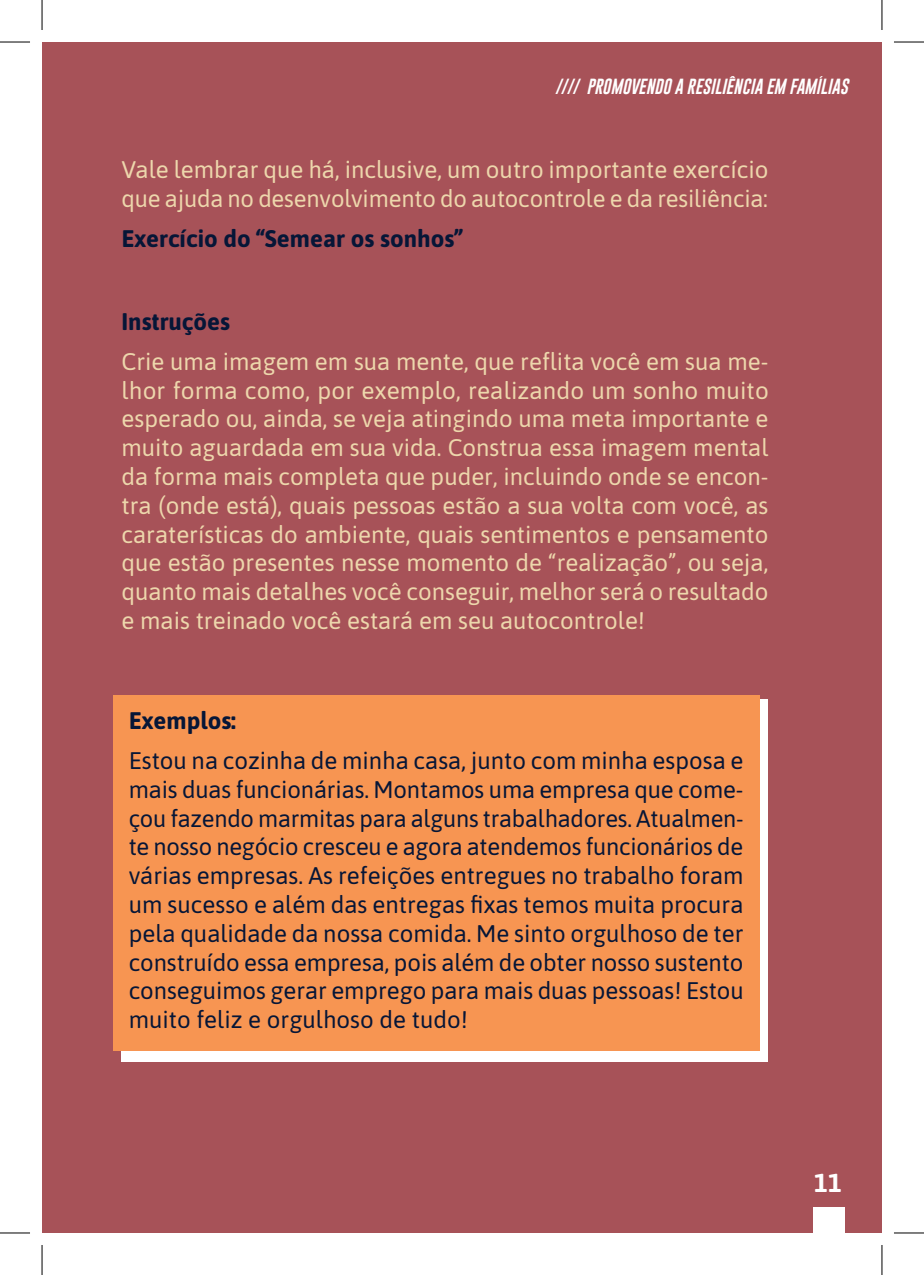
<style>
.page{position:relative;width:924px;height:1275px;background:#fff}
.page>*{position:absolute;margin:0;border:0;box-sizing:border-box;transform-origin:0 0}
.t1{font:700 26px "Asap";color:#fff}
.t2{font:24px/28.8px "Asap";color:#edd7ac}
.t3{font:24px/28.8px "Asap";color:#061637;text-align:justify}
.t4{font:700 24px "Asap";color:#061637}
.t5{font:italic 16px "Gobold";color:#fff}
</style>
<div class="page">
<div style="left:42px;top:42px;width:839px;height:1191px;background:#a75258"></div>
<div style="left:121px;top:699px;width:647px;height:362px;background:#fff"></div>
<div style="left:113px;top:695px;width:646px;height:356px;background:#f79552"></div>
<div style="left:813px;top:1207px;width:31px;height:26px;background:#fff"></div>
<hr style="left:0;top:42px;width:30px;height:1px;background:#000">
<hr style="left:893px;top:42px;width:30px;height:1px;background:#000">
<hr style="left:0;top:1232px;width:30px;height:1px;background:#000">
<hr style="left:893px;top:1232px;width:30px;height:1px;background:#000">
<hr style="left:42px;top:0;width:1px;height:30px;background:#000">
<hr style="left:42px;top:1245px;width:1px;height:30px;background:#000">
<hr style="left:881px;top:0;width:1px;height:30px;background:#000">
<hr style="left:881px;top:1245px;width:1px;height:30px;background:#000">
<p class="t5" style="left:554px;top:76px;width:294px">//// PROMOVENDO A RESILIÊNCIA EM FAMÍLIAS</p>
<p class="t2" style="left:121px;top:154px;width:648px">Vale lembrar que há, inclusive, um outro importante exercício que ajuda no desenvolvimento do autocontrole e da resiliência:</p>
<p class="t4" style="left:121px;top:221px;width:342px">Exercício do “Semear os sonhos”</p>
<p class="t4" style="left:121px;top:304px;width:110px">Instruções</p>
<p class="t2" style="left:121px;top:345px;width:648px;text-align:justify">Crie uma imagem em sua mente, que reflita você em sua me&shy;lhor forma como, por exemplo, realizando um sonho muito esperado ou, ainda, se veja atingindo uma meta importante e muito aguardada em sua vida. Construa essa imagem mental da forma mais completa que puder, incluindo onde se encon&shy;tra (onde está), quais pessoas estão a sua volta com você, as caraterísticas do ambiente, quais sentimentos e pensamento que estão presentes nesse momento de “realização”, ou seja, quanto mais detalhes você conseguir, melhor será o resultado e mais treinado você estará em seu autocontrole!</p>
<p class="t4" style="left:129px;top:703px;width:109px">Exemplos:</p>
<p class="t3" style="left:129px;top:745px;width:616px">Estou na cozinha de minha casa, junto com minha esposa e mais duas funcionárias. Montamos uma empresa que come&shy;çou fazendo marmitas para alguns trabalhadores. Atualmen&shy;te nosso negócio cresceu e agora atendemos funcionários de várias empresas. As refeições entregues no trabalho foram um sucesso e além das entregas fixas temos muita procura pela qualidade da nossa comida. Me sinto orgulhoso de ter construído essa empresa, pois além de obter nosso sustento conseguimos gerar emprego para mais duas pessoas! Estou muito feliz e orgulhoso de tudo!</p>
<p class="t1" style="left:813px;top:1164px;width:29px">11</p>
</div>
